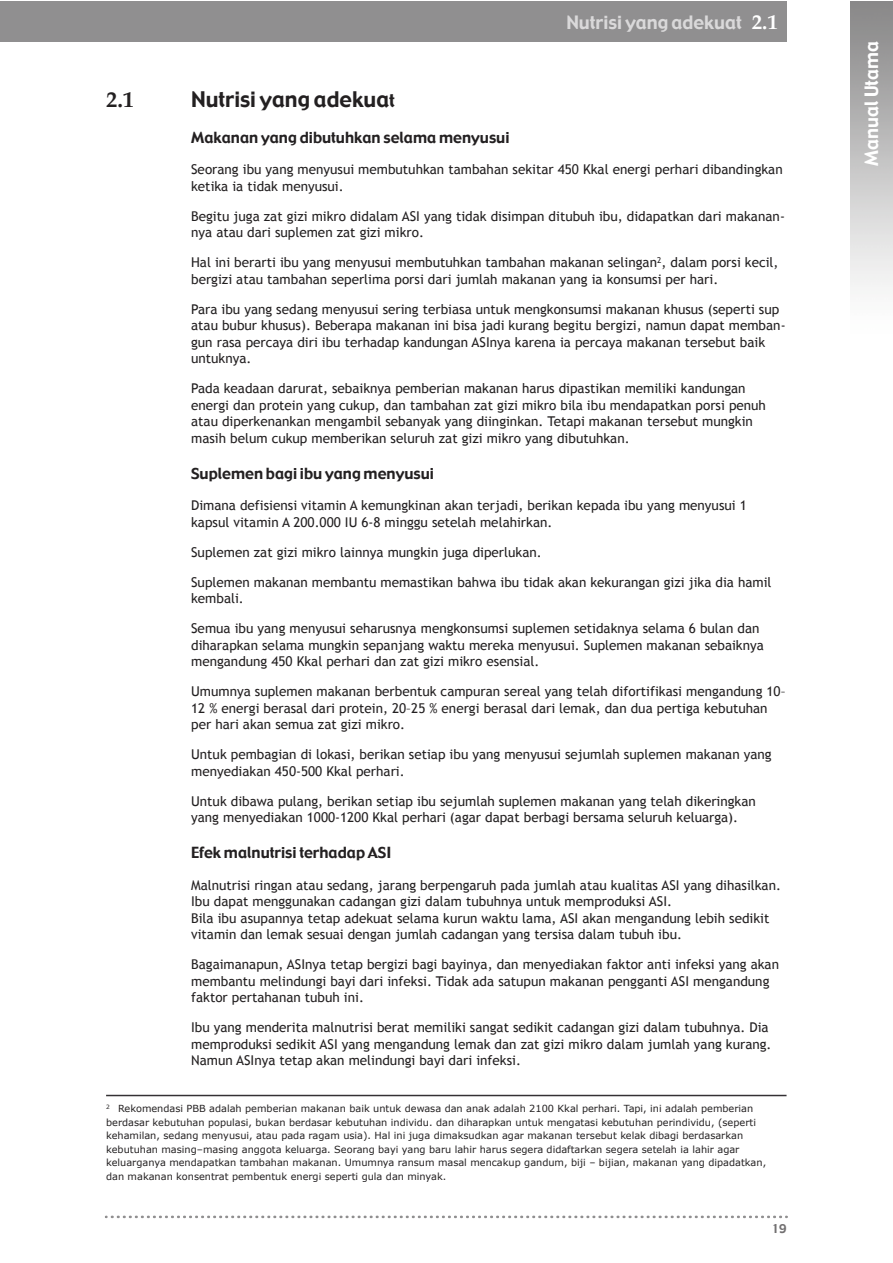
<style>
.page{position:relative;width:893px;height:1263px;background:#fff}
.page>*{position:absolute;margin:0;border:0;box-sizing:border-box;transform-origin:0 0}
.t1{font:700 22.5px "Palatino";color:#232021}
.t2{font:21px "Gadget";color:#232021}
.t3{font:18px "Gadget";color:#dad9da}
.t4{font:18px "Gadget";color:#fff}
.t5{font:15px "Gadget";color:#232021}
.t6{font:13.5px/16.5px "Trebuchet MS";color:#232021}
.t7{font:12px "Gadget";color:#727071}
.t8{font:9.75px/13.5px "Verdana";color:#232021}
.s1{font-family:"Palatino";font-weight:700;font-size:21px;color:#fff}
.s2{font-size:18px}
</style>
<div class="page">
<svg style="left:105px;top:1215px;width:683px;height:3px"></svg>
<div style="left:0;top:1px;width:786px;height:40px;background:#908f90"></div>
<svg style="left:106px;top:1094px;width:681px;height:3px;background:#999799"></svg>
<h3 class="t3" style="left:566px;top:11px;width:213px">Nutrisi yang adekuat <span class="s1">2.1</span></h3>
<h1 class="t1" style="left:106px;top:88px;width:30px">2.1</h1>
<h2 class="t2" style="left:191px;top:86px;width:205px">Nutrisi yang adekua<span class="s2">t</span></h2>
<p class="t5" style="left:191px;top:128px;width:320px">Makanan yang dibutuhkan selama menyusui</p>
<p class="t6" style="left:191px;top:161px;width:593px">Seorang ibu yang menyusui membutuhkan tambahan sekitar 450 Kkal energi perhari dibandingkan ketika ia tidak menyusui.</p>
<p class="t6" style="left:191px;top:208px;width:595px">Begitu juga zat gizi mikro didalam ASI yang tidak disimpan ditubuh ibu, didapatkan dari makanan&shy;nya atau dari suplemen zat gizi mikro.</p>
<p class="t6" style="left:191px;top:254px;width:589px">Hal ini berarti ibu yang menyusui membutuhkan tambahan makanan selingan<sup>2</sup>, dalam porsi kecil, bergizi atau tambahan seperlima porsi dari jumlah makanan yang ia konsumsi per hari.</p>
<p class="t6" style="left:191px;top:301px;width:596px">Para ibu yang sedang menyusui sering terbiasa untuk mengkonsumsi makanan khusus (seperti sup atau bubur khusus). Beberapa makanan ini bisa jadi kurang begitu bergizi, namun dapat memban&shy;gun rasa percaya diri ibu terhadap kandungan ASInya karena ia percaya makanan tersebut baik untuknya.</p>
<p class="t6" style="left:191px;top:380px;width:576px">Pada keadaan darurat, sebaiknya pemberian makanan harus dipastikan memiliki kandungan energi dan protein yang cukup, dan tambahan zat gizi mikro bila ibu mendapatkan porsi penuh atau diperkenankan mengambil sebanyak yang diinginkan. Tetapi makanan tersebut mungkin masih belum cukup memberikan seluruh zat gizi mikro yang dibutuhkan.</p>
<p class="t5" style="left:191px;top:464px;width:244px">Suplemen bagi ibu yang menyusui</p>
<p class="t6" style="left:191px;top:497px;width:557px">Dimana defisiensi vitamin A kemungkinan akan terjadi, berikan kepada ibu yang menyusui 1 kapsul vitamin A 200.000 IU 6-8 minggu setelah melahirkan.</p>
<p class="t6" style="left:191px;top:544px;width:352px">Suplemen zat gizi mikro lainnya mungkin juga diperlukan.</p>
<p class="t6" style="left:191px;top:574px;width:582px">Suplemen makanan membantu memastikan bahwa ibu tidak akan kekurangan gizi jika dia hamil kembali.</p>
<p class="t6" style="left:191px;top:620px;width:574px">Semua ibu yang menyusui seharusnya mengkonsumsi suplemen setidaknya selama 6 bulan dan diharapkan selama mungkin sepanjang waktu mereka menyusui. Suplemen makanan sebaiknya mengandung 450 Kkal perhari dan zat gizi mikro esensial.</p>
<p class="t6" style="left:191px;top:683px;width:596px">Umumnya suplemen makanan berbentuk campuran sereal yang telah difortifikasi mengandung 10–<br>12 % energi berasal dari protein, 20–25 % energi berasal dari lemak, dan dua pertiga kebutuhan per hari akan semua zat gizi mikro.</p>
<p class="t6" style="left:191px;top:746px;width:582px">Untuk pembagian di lokasi, berikan setiap ibu yang menyusui sejumlah suplemen makanan yang menyediakan 450-500 Kkal perhari.</p>
<p class="t6" style="left:191px;top:793px;width:566px">Untuk dibawa pulang, berikan setiap ibu sejumlah suplemen makanan yang telah dikeringkan yang menyediakan 1000-1200 Kkal perhari (agar dapat berbagi bersama seluruh keluarga).</p>
<p class="t5" style="left:191px;top:843px;width:202px">Efek malnutrisi terhadap ASI</p>
<p class="t6" style="left:191px;top:877px;width:591px">Malnutrisi ringan atau sedang, jarang berpengaruh pada jumlah atau kualitas ASI yang dihasilkan.<br>Ibu dapat menggunakan cadangan gizi dalam tubuhnya untuk memproduksi ASI.<br>Bila ibu asupannya tetap adekuat selama kurun waktu lama, ASI akan mengandung lebih sedikit vitamin dan lemak sesuai dengan jumlah cadangan yang tersisa dalam tubuh ibu.</p>
<p class="t6" style="left:191px;top:956px;width:589px">Bagaimanapun, ASInya tetap bergizi bagi bayinya, dan menyediakan faktor anti infeksi yang akan membantu melindungi bayi dari infeksi. Tidak ada satupun makanan pengganti ASI mengandung faktor pertahanan tubuh ini.</p>
<p class="t6" style="left:191px;top:1019px;width:582px">Ibu yang menderita malnutrisi berat memiliki sangat sedikit cadangan gizi dalam tubuhnya. Dia memproduksi sedikit ASI yang mengandung lemak dan zat gizi mikro dalam jumlah yang kurang.<br>Namun ASInya tetap akan melindungi bayi dari infeksi.</p>
<p class="t8" style="left:106px;top:1102px;width:661px"><sup>2</sup> Rekomendasi PBB adalah pemberian makanan baik untuk dewasa dan anak adalah 2100 Kkal perhari. Tapi, ini adalah pemberian berdasar kebutuhan populasi, bukan berdasar kebutuhan individu. dan diharapkan untuk mengatasi kebutuhan perindividu, (seperti kehamilan, sedang menyusui, atau pada ragam usia). Hal ini juga dimaksudkan agar makanan tersebut kelak dibagi berdasarkan kebutuhan masing–masing anggota keluarga. Seorang bayi yang baru lahir harus segera didaftarkan segera setelah ia lahir agar keluarganya mendapatkan tambahan makanan. Umumnya ransum masal mencakup gandum, biji – bijian, makanan yang dipadatkan, dan makanan konsentrat pembentuk energi seperti gula dan minyak.</p>
<p class="t7" style="left:772px;top:1221px;width:16px">19</p>
<h3 class="t4" style="left:860px;top:166px;width:126px;rotate:-90deg">Manual Utama</h3>
</div>
